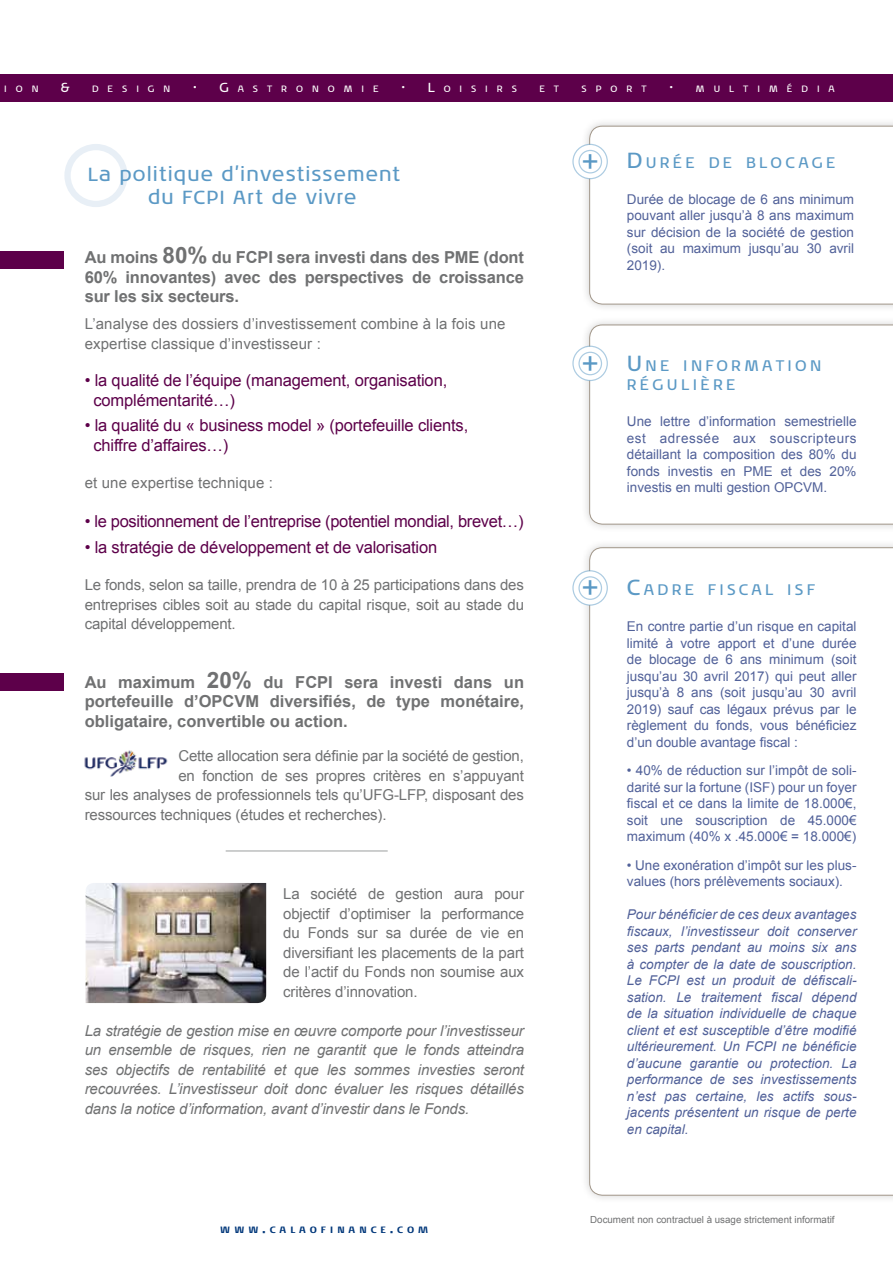
<style>
.page{position:relative;width:893px;height:1263px;background:#fff}
.page>*{position:absolute;margin:0;border:0;box-sizing:border-box;transform-origin:0 0}
.t1{font:30px "Arial";color:#5b99c5}
.t2{font:19.5px/22.5px "Noa LT Std";letter-spacing:.055em;color:#5b99c5}
.t3{font:16.5px/19.5px "Arial";letter-spacing:-.01em;color:#5d004a}
.t4{font:700 16.5px/19.5px "Arial";letter-spacing:-.005em;color:#707172;text-align:justify}
.t5{font:15.75px/19.5px "Noa LT Std";letter-spacing:.2em;color:#5b99c5}
.t6{font:15px/19.5px "Arial";letter-spacing:-.01em;color:#707172;text-align:justify}
.t7{font:italic 15px/19.5px "Arial";letter-spacing:-.01em;color:#707172;text-align:justify}
.t8{font:15px/19.5px "Arial";letter-spacing:.01em;color:#707172}
.t9{font:13.5px/16.5px "Arial";color:#516199;text-align:justify}
.t10{font:italic 13.5px/16.5px "Arial";color:#516199;text-align:justify}
.t11{font:13.5px "Noa LT Std";color:#fff}
.t12{font:9.75px "Arial";color:#707172}
.t13{font:9.45px "Noa LT Std";letter-spacing:.95em;color:#fff}
.t14{font:700 9.45px "Noa LT Std";letter-spacing:.42em;color:#00377a}
.s1{font-size:13.5px}
.s2{font-size:22.5px}
</style>
<div class="page">
<div style="left:64px;top:144px;width:64px;height:63px;border:6px solid #e8eff6;border-radius:50%"></div>
<div style="left:0;top:75px;width:893px;height:27px;background:#5d004a"></div>
<div style="left:580px;top:538px;width:313px;height:666px;background:#000;opacity:.2"></div>
<svg style="left:590px;top:548px;width:303px;height:647px"></svg>
<div style="left:580px;top:316px;width:313px;height:217px;background:#000;opacity:.2"></div>
<svg style="left:590px;top:325px;width:303px;height:199px"></svg>
<div style="left:580px;top:117px;width:313px;height:196px;background:#000;opacity:.2"></div>
<svg style="left:590px;top:126px;width:303px;height:178px"></svg>
<img style="left:84px;top:750px;width:84px;height:27px">
<svg style="left:573px;top:145px;width:34px;height:34px"></svg>
<div style="left:572px;top:144px;width:36px;height:35px;border:1px solid #5b99c5;border-radius:50%"></div>
<div style="left:578px;top:150px;width:24px;height:23px;border:1px solid #5b99c5;border-radius:50%"></div>
<svg style="left:573px;top:346px;width:34px;height:34px"></svg>
<div style="left:572px;top:346px;width:36px;height:35px;border:1px solid #5b99c5;border-radius:50%"></div>
<div style="left:578px;top:352px;width:24px;height:23px;border:1px solid #5b99c5;border-radius:50%"></div>
<svg style="left:573px;top:571px;width:34px;height:34px"></svg>
<div style="left:572px;top:570px;width:36px;height:36px;border:1px solid #5b99c5;border-radius:50%"></div>
<div style="left:578px;top:576px;width:24px;height:24px;border:1px solid #5b99c5;border-radius:50%"></div>
<div style="left:0;top:251px;width:64px;height:18px;background:#5d004a"></div>
<div style="left:0;top:673px;width:64px;height:17px;background:#5d004a"></div>
<hr style="left:226px;top:850px;width:162px;height:1px;background:#9c9e9f">
<img style="left:86px;top:883px;width:180px;height:120px">
<p class="t13" style="left:4px;top:83px;width:36px">ION</p>
<p class="t11" style="left:61px;top:79px;width:10px">&amp;</p>
<p class="t13" style="left:92px;top:83px;width:80px">DESIGN</p>
<p class="t13" style="left:193px;top:83px;width:187px"><span class="s1">• G</span> ASTRONOMIE</p>
<p class="t13" style="left:401px;top:83px;width:118px"><span class="s1">• L</span>OISIRS</p>
<p class="t13" style="left:540px;top:83px;width:21px">E T</p>
<p class="t13" style="left:581px;top:83px;width:67px">SPORT</p>
<p class="t13" style="left:669px;top:83px;width:167px"><span class="s1">•</span> MULTIMÉDIA</p>
<h2 class="t2" style="left:148px;top:164px;width:254px;text-indent:-60px">La politique d’investissement du FCPI Art de vivre</h2>
<p class="t4" style="left:85px;top:248px;width:441px">Au moins <span class="s2">80%</span> du FCPI sera investi dans des PME (dont 60% innovantes) avec des perspectives de croissance sur les six secteurs.</p>
<p class="t8" style="left:85px;top:314px;width:422px">L’analyse des dossiers d’investissement combine à la fois une expertise classique d’investisseur :</p>
<p class="t3" style="left:94px;top:371px;width:355px;text-indent:-9px">• la qualité de l’équipe (management, organisation, complémentarité…)</p>
<p class="t3" style="left:94px;top:416px;width:376px;text-indent:-9px">• la qualité du « business model » (portefeuille clients, chiffre d’affaires…)</p>
<p class="t8" style="left:85px;top:473px;width:190px">et une expertise technique :</p>
<p class="t3" style="left:85px;top:512px;width:440px">• le positionnement de l’entreprise (potentiel mondial, brevet…)</p>
<p class="t3" style="left:85px;top:537px;width:354px">• la stratégie de développement et de valorisation</p>
<p class="t6" style="left:85px;top:575px;width:441px">Le fonds, selon sa taille, prendra de 10 à 25 participations dans des entreprises cibles soit au stade du capital risque, soit au stade du capital développement.</p>
<p class="t4" style="left:85px;top:673px;width:441px">Au maximum <span class="s2">20%</span> du FCPI sera investi dans un portefeuille d’OPCVM diversifiés, de type monétaire, obligataire, convertible ou action.</p>
<p class="t6" style="left:178px;top:746px;width:347px">Cette allocation sera définie par la société de gestion,</p>
<p class="t6" style="left:178px;top:766px;width:347px">en fonction de ses propres critères en s’appuyant</p>
<p class="t6" style="left:85px;top:785px;width:441px">sur les analyses de professionnels tels qu’UFG-LFP, disposant des</p>
<p class="t6" style="left:85px;top:805px;width:303px">ressources techniques (études et recherches).</p>
<p class="t6" style="left:283px;top:884px;width:242px">La société de gestion aura pour objectif d’optimiser la performance du Fonds sur sa durée de vie en diversifiant les placements de la part de l’actif du Fonds non soumise aux critères d’innovation.</p>
<p class="t7" style="left:85px;top:1021px;width:441px">La stratégie de gestion mise en œuvre comporte pour l’investisseur un ensemble de risques, rien ne garantit que le fonds atteindra ses objectifs de rentabilité et que les sommes investies seront recouvrées. L’investisseur doit donc évaluer les risques détaillés dans la notice d’information, avant d’investir dans le Fonds.</p>
<p class="t14" style="left:220px;top:1223px;width:209px">WWW<span class="s1">.</span>CALAOFINANCE<span class="s1">.</span>COM</p>
<h1 class="t1" style="left:582px;top:142px;width:19px">+</h1>
<p class="t5" style="left:627px;top:153px;width:210px"><span class="s2">D</span>URÉE DE BLOCAGE</p>
<p class="t9" style="left:627px;top:191px;width:229px">Durée de blocage de 6 ans minimum pouvant aller jusqu’à 8 ans maximum sur décision de la société de gestion (soit au maximum jusqu’au 30 avril 2019).</p>
<h1 class="t1" style="left:582px;top:344px;width:19px">+</h1>
<p class="t5" style="left:627px;top:356px;width:196px"><span class="s2">U</span> NE INFORMATION<br>RÉGULIÈRE</p>
<p class="t9" style="left:627px;top:413px;width:231px">Une lettre d’information semestrielle est adressée aux souscripteurs détaillant la composition des 80% du fonds investis en PME et des 20% investis en multi gestion OPCVM.</p>
<h1 class="t1" style="left:582px;top:568px;width:19px">+</h1>
<p class="t5" style="left:627px;top:580px;width:137px"><span class="s2">C</span> ADRE FISCAL</p>
<p class="t5" style="left:787px;top:580px;width:29px">ISF</p>
<p class="t9" style="left:627px;top:618px;width:231px">En contre partie d’un risque en capital limité à votre apport et d’une durée de blocage de 6 ans minimum (soit jusqu’au 30 avril 2017) qui peut aller jusqu’à 8 ans (soit jusqu’au 30 avril 2019) sauf cas légaux prévus par le règlement du fonds, vous bénéficiez d’un double avantage fiscal :</p>
<p class="t9" style="left:627px;top:762px;width:231px">• 40% de réduction sur l’impôt de soli&shy;darité sur la fortune (ISF) pour un foyer fiscal et ce dans la limite de 18.000€, soit une souscription de 45.000€ maximum (40% x .45.000€ = 18.000€)</p>
<p class="t9" style="left:627px;top:857px;width:231px">• Une exonération d’impôt sur les plus&shy;values (hors prélèvements sociaux).</p>
<p class="t10" style="left:627px;top:906px;width:231px">Pour bénéficier de ces deux avantages fiscaux, l’investisseur doit conserver ses parts pendant au moins six ans à compter de la date de souscription.<br>Le FCPI est un produit de défiscali&shy;sation. Le traitement fiscal dépend de la situation individuelle de chaque client et est susceptible d’être modifié ultérieurement. Un FCPI ne bénéficie d’aucune garantie ou protection. La performance de ses investissements n’est pas certaine, les actifs sous&shy;jacents présentent un risque de perte en capital.</p>
<p class="t12" style="left:590px;top:1213px;width:246px">Document non contractuel à usage strictement informatif</p>
</div>
